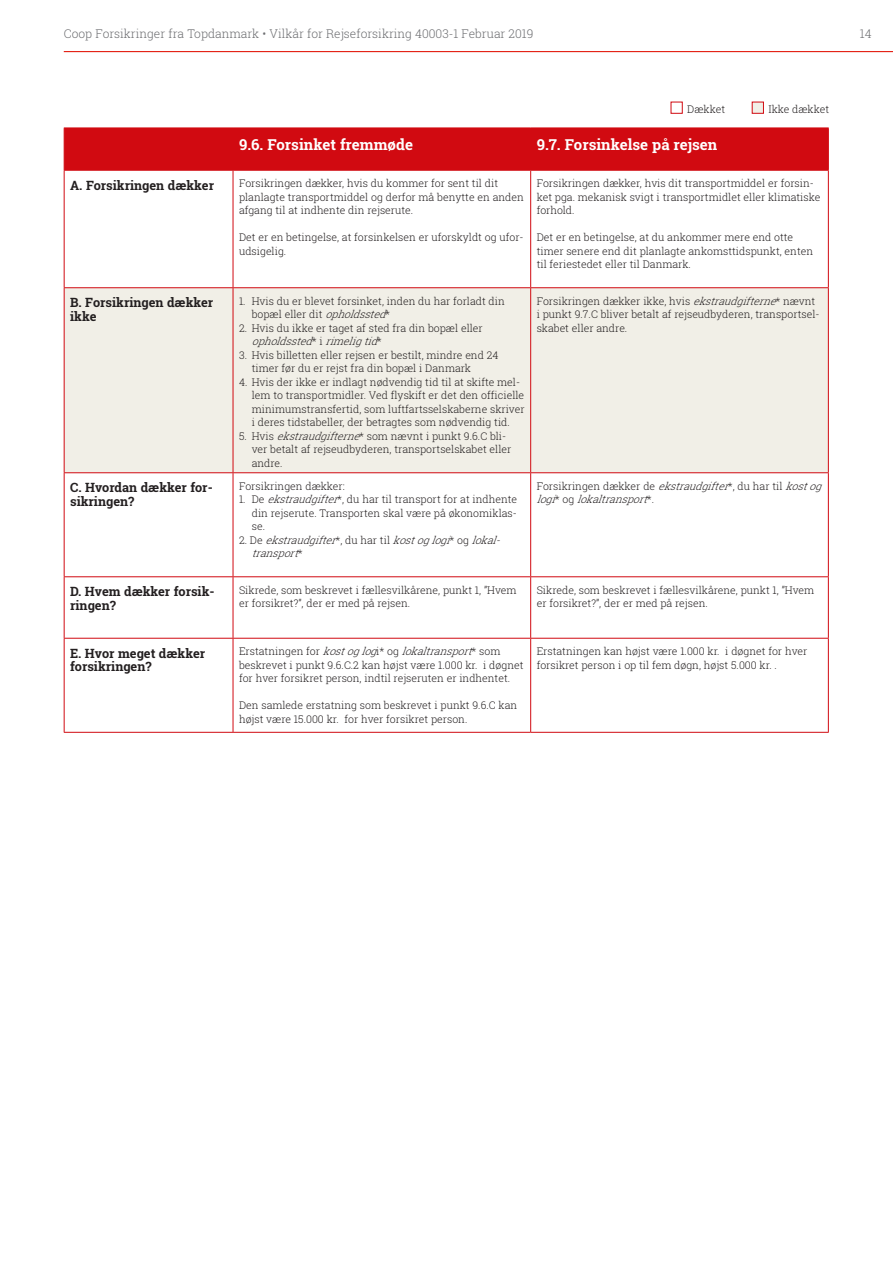
<style>
.page{position:relative;width:893px;height:1263px;background:#fff}
.page>*{position:absolute;margin:0;border:0;box-sizing:border-box;transform-origin:0 0}
.TABEL_OVERSKRIFT{font:700 15px "Roboto Slab";color:#fff}
.TABEL_brød_fed{font:700 12.75px/13.5px "Roboto Slab";color:#231f20}
.t1{font:300 12px "Roboto Slab";color:#6c6d70}
.TABEL_brød{font:300 10.5px/13.5px "Roboto Slab";color:#231f20}
.TABEL_brød_pkt_opsti{font:300 10.5px/13.5px "Roboto Slab";color:#231f20}
.TABEL_brød-2{font:italic 300 10.5px/13.5px "Roboto Slab";color:#231f20}
.TABEL_brød_pkt_opsti-2{font:italic 300 10.5px/13.5px "Roboto Slab";color:#231f20}
.s1{font-style:italic}
.s2{font-style:normal}
</style>
<div class="page">
<div style="left:671px;top:102px;width:12px;height:12px;border:1px solid #d10a11"></div>
<div style="left:752px;top:102px;width:12px;height:12px;background:#f1efe7;border:1px solid #d10a11"></div>
<hr style="left:64px;top:51px;width:829px;height:1px;background:#e41f13">
<div style="left:65px;top:129px;width:763px;height:41px;background:#d10a11"></div>
<div style="left:65px;top:288px;width:763px;height:184px;background:#f1efe7"></div>
<hr style="left:64px;top:638px;width:169px;height:1px;background:#d10a11">
<hr style="left:64px;top:639px;width:1px;height:93px;background:#d10a11">
<hr style="left:233px;top:638px;width:298px;height:1px;background:#d10a11">
<hr style="left:531px;top:638px;width:298px;height:1px;background:#d10a11">
<hr style="left:64px;top:732px;width:169px;height:1px;background:#d10a11">
<hr style="left:233px;top:732px;width:298px;height:1px;background:#d10a11">
<hr style="left:531px;top:732px;width:298px;height:1px;background:#d10a11">
<hr style="left:531px;top:128px;width:298px;height:1px;background:#d10a11">
<hr style="left:530px;top:128px;width:1px;height:42px;background:#d10a11">
<hr style="left:828px;top:128px;width:1px;height:42px;background:#d10a11">
<hr style="left:531px;top:170px;width:298px;height:1px;background:#d10a11">
<hr style="left:64px;top:171px;width:1px;height:116px;background:#d10a11">
<hr style="left:64px;top:288px;width:1px;height:184px;background:#d10a11">
<hr style="left:64px;top:473px;width:1px;height:103px;background:#d10a11">
<hr style="left:64px;top:577px;width:1px;height:61px;background:#d10a11">
<hr style="left:233px;top:128px;width:1px;height:42px;background:#d10a11">
<hr style="left:233px;top:171px;width:1px;height:116px;background:#d10a11">
<hr style="left:233px;top:288px;width:1px;height:184px;background:#d10a11">
<hr style="left:233px;top:473px;width:1px;height:103px;background:#d10a11">
<hr style="left:233px;top:577px;width:1px;height:61px;background:#d10a11">
<hr style="left:233px;top:639px;width:1px;height:93px;background:#d10a11">
<hr style="left:530px;top:171px;width:1px;height:116px;background:#d10a11">
<hr style="left:530px;top:288px;width:1px;height:184px;background:#d10a11">
<hr style="left:530px;top:473px;width:1px;height:103px;background:#d10a11">
<hr style="left:530px;top:577px;width:1px;height:61px;background:#d10a11">
<hr style="left:530px;top:639px;width:1px;height:93px;background:#d10a11">
<hr style="left:828px;top:171px;width:1px;height:116px;background:#d10a11">
<hr style="left:828px;top:288px;width:1px;height:184px;background:#d10a11">
<hr style="left:828px;top:473px;width:1px;height:103px;background:#d10a11">
<hr style="left:828px;top:577px;width:1px;height:61px;background:#d10a11">
<hr style="left:828px;top:639px;width:1px;height:93px;background:#d10a11">
<hr style="left:64px;top:287px;width:169px;height:1px;background:#d10a11">
<hr style="left:64px;top:472px;width:169px;height:1px;background:#d10a11">
<hr style="left:64px;top:576px;width:169px;height:1px;background:#d10a11">
<hr style="left:233px;top:287px;width:298px;height:1px;background:#d10a11">
<hr style="left:233px;top:472px;width:298px;height:1px;background:#d10a11">
<hr style="left:233px;top:576px;width:298px;height:1px;background:#d10a11">
<hr style="left:531px;top:287px;width:298px;height:1px;background:#d10a11">
<hr style="left:531px;top:472px;width:298px;height:1px;background:#d10a11">
<hr style="left:531px;top:576px;width:298px;height:1px;background:#d10a11">
<hr style="left:64px;top:128px;width:169px;height:1px;background:#d10a11">
<hr style="left:64px;top:128px;width:1px;height:42px;background:#d10a11">
<hr style="left:233px;top:128px;width:298px;height:1px;background:#d10a11">
<hr style="left:64px;top:170px;width:169px;height:1px;background:#d10a11">
<hr style="left:233px;top:170px;width:298px;height:1px;background:#d10a11">
<p class="t1" style="left:64px;top:26px;width:471px">Coop Forsikringer fra Topdanmark • Vilkår for Rejseforsikring 40003-1 Februar 2019</p>
<p class="t1" style="left:860px;top:26px;width:13px">14</p>
<p class="TABEL_brød_pkt_opsti" style="left:687px;top:102px;width:39px">Dækket</p>
<p class="TABEL_brød_pkt_opsti" style="left:768px;top:102px;width:62px">Ikke dækket</p>
<p class="TABEL_OVERSKRIFT" style="left:239px;top:134px;width:176px">9.6. Forsinket fremmøde</p>
<p class="TABEL_OVERSKRIFT" style="left:537px;top:134px;width:182px">9.7. Forsinkelse på rejsen</p>
<p class="TABEL_brød_fed" style="left:70px;top:178px;width:145px">A. Forsikringen dækker</p>
<p class="TABEL_brød" style="left:239px;top:176px;width:286px">Forsikringen dækker, hvis du kommer for sent til dit planlagte transportmiddel og derfor må benytte en anden afgang til at indhente din rejserute.</p>
<p class="TABEL_brød" style="left:239px;top:230px;width:286px">Det er en betingelse, at forsinkelsen er uforskyldt og ufor&shy;udsigelig.</p>
<p class="TABEL_brød_fed" style="left:70px;top:296px;width:145px">B. Forsikringen dækker ikke</p>
<p class="TABEL_brød_pkt_opsti" style="left:252px;top:294px;width:255px;text-indent:-13px">1. Hvis du er blevet forsinket, inden du har forladt din b o p æ l e l l e r d i t <span class="s1">opholdssted</span>*</p>
<p class="TABEL_brød_pkt_opsti" style="left:252px;top:321px;width:233px;text-indent:-13px">2. Hvis du ikke er taget af sted fra din bopæl eller <span class="s1">opholdssted</span>* i <span class="s1">rimeligtid</span>*</p>
<p class="TABEL_brød_pkt_opsti" style="left:252px;top:348px;width:248px;text-indent:-13px">3. Hvis billetten eller rejsen er bestilt, mindre end 24 timer før du er rejst fra din bopæl i Danmark</p>
<p class="TABEL_brød_pkt_opsti" style="left:252px;top:375px;width:274px;text-indent:-13px">4. Hvis der ikke er indlagt nødvendig tid til at skifte mel&shy;lem to transportmidler. Ved flyskift er det den officielle minimumstransfertid, som luftfartsselskaberne skriver i deres tidstabeller, der betragtes som nødvendig tid.</p>
<p class="TABEL_brød_pkt_opsti" style="left:252px;top:429px;width:261px;text-indent:-13px">5. Hvis <span class="s1">ekstraudgifterne</span>* som nævnt i punkt 9.6.C bli&shy;ver betalt af rejseudbyderen, transportselskabet eller andre.</p>
<p class="TABEL_brød_fed" style="left:70px;top:481px;width:144px">C. Hvordan dækker for&shy;sikringen?</p>
<p class="TABEL_brød_pkt_opsti" style="left:239px;top:479px;width:107px">Forsikringen dækker:</p>
<p class="TABEL_brød_pkt_opsti" style="left:252px;top:492px;width:267px;text-align:justify;text-indent:-13px">1. De <span class="s1">ekstraudgifter</span>*, du har til transport for at indhente din rejserute. Transporten skal være på økonomiklas&shy;se.</p>
<p class="TABEL_brød_pkt_opsti-2" style="left:252px;top:533px;width:254px;text-indent:-13px"><span class="s2">2 . D e</span> ekstraudgifter<span class="s2">* , d u h a r t i l</span> kostoglogi<span class="s2">* o g</span> lokal&shy;transport<span class="s2">*</span></p>
<p class="TABEL_brød" style="left:537px;top:176px;width:285px">Forsikringen dækker, hvis dit transportmiddel er forsin&shy;ket pga. mekanisk svigt i transportmidlet eller klimatiske forhold.</p>
<p class="TABEL_brød" style="left:537px;top:230px;width:278px">Det er en betingelse, at du ankommer mere end otte timer senere end dit planlagte ankomsttidspunkt, enten til feriestedet eller til Danmark.</p>
<p class="TABEL_brød" style="left:537px;top:294px;width:284px">Forsikringen dækker ikke, hvis <span class="s1">ekstraudgifterne</span>* nævnt i punkt 9.7.C bliver betalt af rejseudbyderen, transportsel&shy;skabet eller andre.</p>
<p class="TABEL_brød-2" style="left:537px;top:479px;width:291px"><span class="s2">Forsikringen dækker de</span> ekstraudgifter<span class="s2">*, du har til</span> kostog logi<span class="s2">* o g</span> lokaltransport<span class="s2">* .</span></p>
<p class="TABEL_brød_fed" style="left:70px;top:585px;width:146px">D. Hvem dækker forsik&shy;ringen?</p>
<p class="TABEL_brød" style="left:239px;top:583px;width:279px">Sikrede, som beskrevet i fællesvilkårene, punkt 1, ”Hvem er forsikret?”, der er med på rejsen.</p>
<p class="TABEL_brød" style="left:537px;top:583px;width:279px">Sikrede, som beskrevet i fællesvilkårene, punkt 1, ”Hvem er forsikret?”, der er med på rejsen.</p>
<p class="TABEL_brød_fed" style="left:70px;top:646px;width:137px">E. Hvor meget dækker forsikringen?</p>
<p class="TABEL_brød" style="left:239px;top:644px;width:286px">E r s t a t n i n g e n f o r <span class="s1">kostoglog</span>i * o g <span class="s1">lokaltransport</span>* s o m beskrevet i punkt 9.6.C.2 kan højst være 1.000 kr. i døgnet for hver forsikret person, indtil rejseruten er indhentet.</p>
<p class="TABEL_brød" style="left:239px;top:698px;width:280px">Den samlede erstatning som beskrevet i punkt 9.6.C kan højst være 15.000 kr. for hver forsikret person.</p>
<p class="TABEL_brød" style="left:537px;top:644px;width:272px">Erstatningen kan højst være 1.000 kr. i døgnet for hver forsikret person i op til fem døgn, højst 5.000 kr. .</p>
</div>
